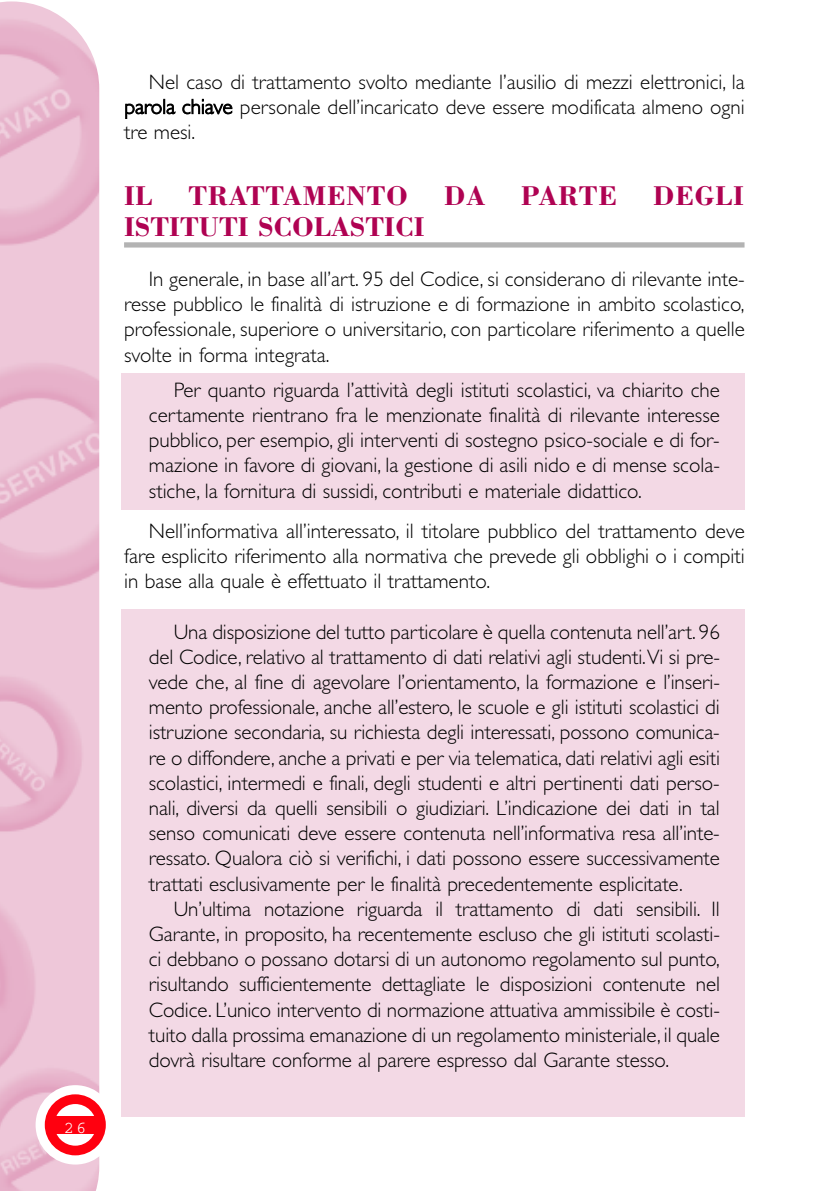
<style>
.page{position:relative;width:819px;height:1191px;background:#fff}
.page>*{position:absolute;margin:0;border:0;box-sizing:border-box;transform-origin:0 0}
.t1{font:700 28px "Bodoni";color:#af0252}
.t2{font:700 28px "Bodoni";letter-spacing:.025em;color:#af0252}
.t3{font:300 21px/25.2px "Gill Sans";color:#000;text-align:justify}
.t4{font:16.62px "Courier";color:#fff}
</style>
<div class="page">
<div style="left:121px;top:373px;width:623px;height:137px;background:#f3d9e5"></div>
<div style="left:121px;top:609px;width:623px;height:507px;background:#f3d9e5"></div>
<div style="left:124px;top:242px;width:620px;height:5px;background:#b3b3b3"></div>
<img style="left:0;top:1px;width:99px;height:1190px">
<div style="left:36px;top:1085px;width:79px;height:79px;background:#fff;border-radius:50%"></div>
<div style="left:45px;top:1094px;width:61px;height:61px;background:#ff000f;border-radius:50%"></div>
<div style="left:54px;top:1104px;width:42px;height:41px;background:#fff;border-radius:50%"></div>
<div style="left:52px;top:1116px;width:47px;height:17px;background:#ff000f"></div>
<p class="t4" style="left:64px;top:1122px;width:24px">26</p>
<p class="t3" style="left:124px;top:71px;width:622px;text-indent:25px">Nel caso di trattamento svolto mediante l’ausilio di mezzi elettronici, la parola chiave personale dell’incaricato deve essere modificata almeno ogni tre mesi.</p>
<h1 class="t1" style="left:124px;top:179px;width:30px">IL</h1>
<h1 class="t2" style="left:188px;top:179px;width:221px">TRATTAMENTO</h1>
<h1 class="t1" style="left:444px;top:179px;width:43px">DA</h1>
<h1 class="t1" style="left:521px;top:179px;width:98px">PARTE</h1>
<h1 class="t1" style="left:652px;top:179px;width:93px">DEGLI</h1>
<h1 class="t1" style="left:124px;top:210px;width:302px">ISTITUTI SCOLASTICI</h1>
<p class="t3" style="left:124px;top:268px;width:622px;text-indent:25px">In generale, in base all’art. 95 del Codice, si considerano di rilevante inte&shy;resse pubblico le finalità di istruzione e di formazione in ambito scolastico, professionale, superiore o universitario, con particolare riferimento a quelle svolte in forma integrata.</p>
<p class="t3" style="left:149px;top:379px;width:572px;text-indent:25px">Per quanto riguarda l’attività degli istituti scolastici, va chiarito che certamente rientrano fra le menzionate finalità di rilevante interesse pubblico, per esempio, gli interventi di sostegno psico-sociale e di for&shy;mazione in favore di giovani, la gestione di asili nido e di mense scola&shy;stiche, la fornitura di sussidi, contributi e materiale didattico.</p>
<p class="t3" style="left:124px;top:520px;width:622px;text-indent:25px">Nell’informativa all’interessato, il titolare pubblico del trattamento deve fare esplicito riferimento alla normativa che prevede gli obblighi o i compiti in base alla quale è effettuato il trattamento.</p>
<p class="t3" style="left:149px;top:621px;width:572px;text-indent:25px">Una disposizione del tutto particolare è quella contenuta nell’art. 96 del Codice, relativo al trattamento di dati relativi agli studenti.Vi si pre&shy;vede che, al fine di agevolare l’orientamento, la formazione e l’inseri&shy;mento professionale, anche all’estero, le scuole e gli istituti scolastici di istruzione secondaria, su richiesta degli interessati, possono comunica&shy;re o diffondere, anche a privati e per via telematica, dati relativi agli esiti scolastici, intermedi e finali, degli studenti e altri pertinenti dati perso&shy;nali, diversi da quelli sensibili o giudiziari. L’indicazione dei dati in tal senso comunicati deve essere contenuta nell’informativa resa all’inte&shy;ressato. Qualora ciò si verifichi, i dati possono essere successivamente trattati esclusivamente per le finalità precedentemente esplicitate.</p>
<p class="t3" style="left:149px;top:898px;width:572px;text-indent:25px">Un’ultima notazione riguarda il trattamento di dati sensibili. Il Garante, in proposito, ha recentemente escluso che gli istituti scolasti&shy;ci debbano o possano dotarsi di un autonomo regolamento sul punto, risultando sufficientemente dettagliate le disposizioni contenute nel Codice. L’unico intervento di normazione attuativa ammissibile è costi&shy;tuito dalla prossima emanazione di un regolamento ministeriale, il quale dovrà risultare conforme al parere espresso dal Garante stesso.</p>
</div>
